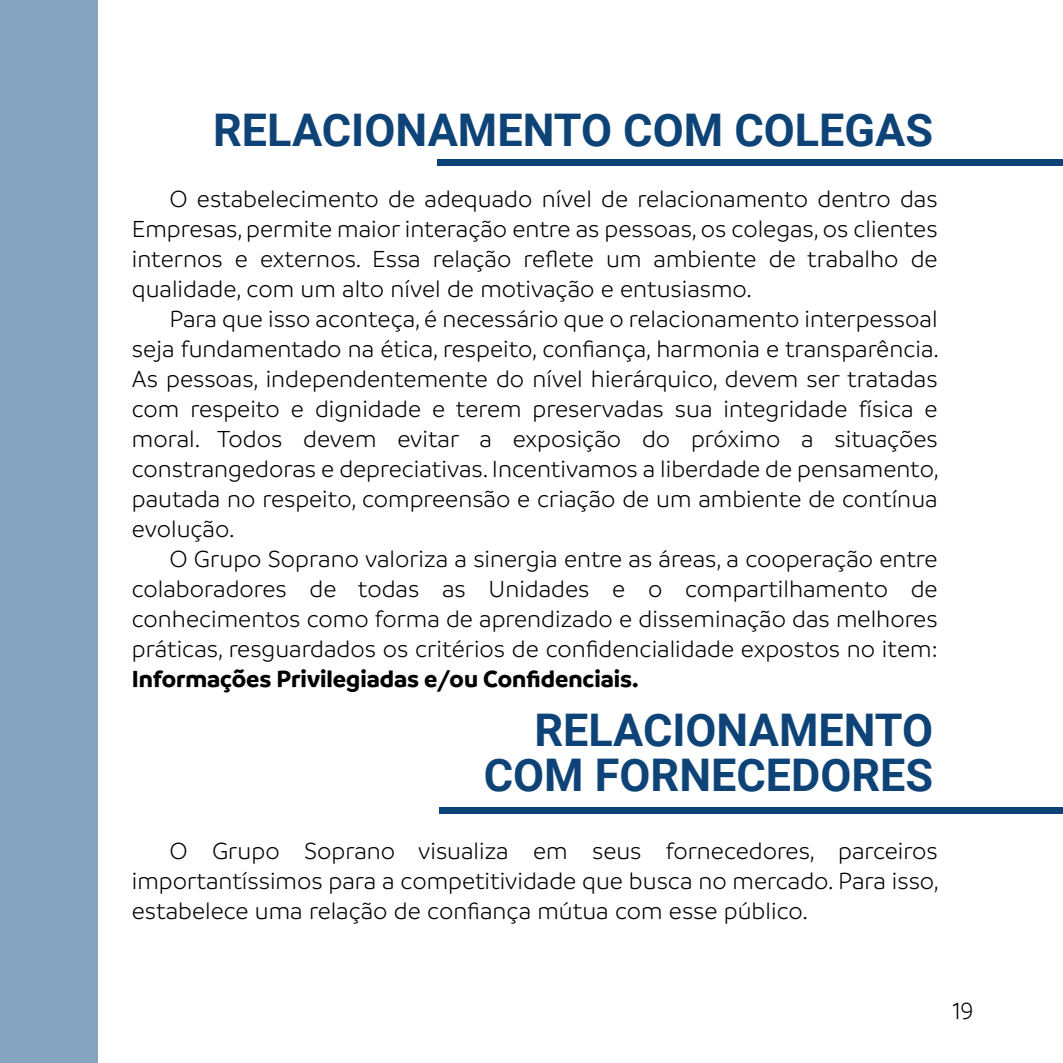
<style>
.page{position:relative;width:1063px;height:1063px;background:#fff}
.page>*{position:absolute;margin:0;border:0;box-sizing:border-box;transform-origin:0 0}
.t1{font:700 45px/45px "Roboto";color:#0e4377;text-align:right}
.t2{font:300 25px/30px "Branding SF";color:#000;text-align:justify}
.t3{font:700 25px "Branding SF";color:#000}
</style>
<div class="page">
<div style="left:437px;top:159px;width:625px;height:7px;background:#0e4377"></div>
<div style="left:439px;top:808px;width:624px;height:6px;background:#0e4377"></div>
<div style="left:0;top:0;width:98px;height:1063px;background:#84a4c0"></div>
<h1 class="t1" style="left:213px;top:106px;width:721px">RELACIONAMENTO COM COLEGAS</h1>
<p class="t2" style="left:132px;top:184px;width:807px;text-indent:38px">O estabelecimento de adequado nível de relacionamento dentro das Empresas, permite maior interação entre as pessoas, os colegas, os clientes internos e externos. Essa relação reflete um ambiente de trabalho de qualidade, com um alto nível de motivação e entusiasmo.</p>
<p class="t2" style="left:132px;top:304px;width:809px;text-indent:38px">Para que isso aconteça, é necessário que o relacionamento interpessoal seja fundamentado na ética, respeito, confiança, harmonia e transparência.<br>As pessoas, independentemente do nível hierárquico, devem ser tratadas com respeito e dignidade e terem preservadas sua integridade física e moral. Todos devem evitar a exposição do próximo a situações constrangedoras e depreciativas. Incentivamos a liberdade de pensamento, pautada no respeito, compreensão e criação de um ambiente de contínua evolução.</p>
<p class="t2" style="left:132px;top:544px;width:807px;text-indent:38px">O Grupo Soprano valoriza a sinergia entre as áreas, a cooperação entre colaboradores de todas as Unidades e o compartilhamento de conhecimentos como forma de aprendizado e disseminação das melhores práticas, resguardados os critérios de confidencialidade expostos no item:</p>
<p class="t3" style="left:132px;top:664px;width:508px">Informações Privilegiadas e/ou Confidenciais.</p>
<h1 class="t1" style="left:484px;top:705px;width:451px">RELACIONAMENTO<br>COM FORNECEDORES</h1>
<p class="t2" style="left:132px;top:836px;width:809px;text-indent:38px">O Grupo Soprano visualiza em seus fornecedores, parceiros importantíssimos para a competitividade que busca no mercado. Para isso, estabelece uma relação de confiança mútua com esse público.</p>
<p class="t2" style="left:952px;top:996px;width:23px">19</p>
</div>
